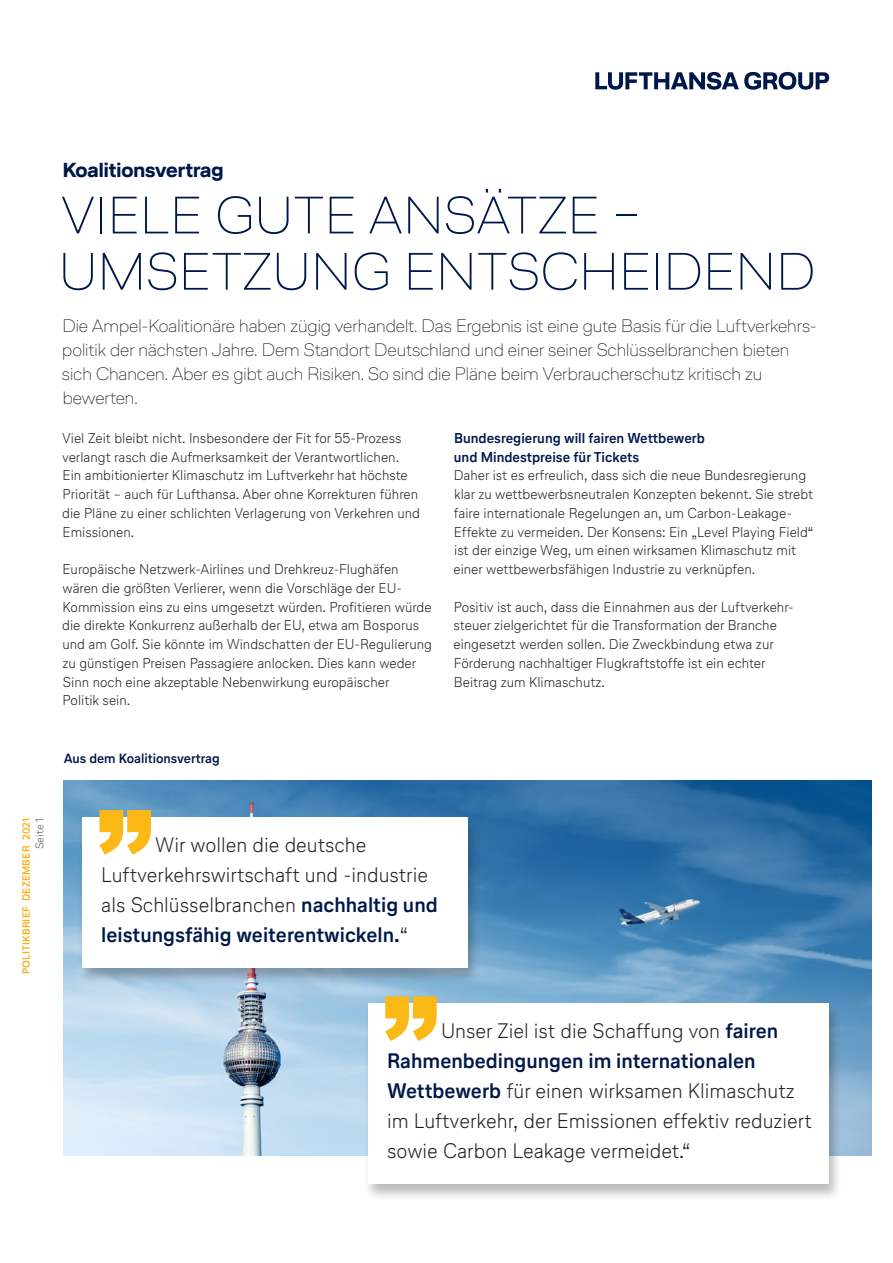
<style>
.page{position:relative;width:893px;height:1263px;background:#fff}
.page>*{position:absolute;margin:0;border:0;box-sizing:border-box;transform-origin:0 0}
.t1{font:100 52.5px/56.2px "Lufthansa Head";letter-spacing:.015em;color:#00174a}
.t2{font:300 21px/30px "Lufthansa Text";color:#231f20}
.t3{font:700 20.25px "Lufthansa Head";color:#00174a}
.t4{font:100 18px/24px "Lufthansa Head";color:#231f20}
.t5{font:300 14.25px/18.8px "Lufthansa Text";color:#231f20}
.t6{font:700 14.25px/18.8px "Lufthansa Text";color:#00174a}
.t7{font:700 13.5px "Lufthansa Text";color:#00174a}
.t8{font:300 11.25px "Lufthansa Text";letter-spacing:.005em;color:#57585a}
.t9{font:700 10.5px "Lufthansa Text";letter-spacing:.02em;color:#faaf18}
.s1{font-weight:700;color:#00174a}
</style>
<div class="page">
<svg style="left:595px;top:72px;width:234px;height:18px"></svg>
<img style="left:64px;top:780px;width:808px;height:375px">
<div style="left:78px;top:817px;width:403px;height:168px;background:#231f20;opacity:.3"></div>
<div style="left:82px;top:817px;width:386px;height:151px;background:#fff"></div>
<svg style="left:99px;top:810px;width:52px;height:45px"></svg>
<div style="left:363px;top:1003px;width:479px;height:199px;background:#231f20;opacity:.3"></div>
<div style="left:368px;top:1003px;width:461px;height:181px;background:#fff"></div>
<svg style="left:385px;top:996px;width:52px;height:45px"></svg>
<h3 class="t3" style="left:63px;top:156px;width:162px">Koalitionsvertrag</h3>
<h1 class="t1" style="left:59px;top:185px;width:758px">VIELE GUTE ANSÄTZE –<br>UMSETZUNG ENTSCHEIDEND</h1>
<p class="t4" style="left:62px;top:314px;width:756px">Die Ampel-Koalitionäre haben zügig verhandelt. Das Ergebnis ist eine gute Basis für die Luftverkehrs&shy;politik der nächsten Jahre. Dem Standort Deutschland und einer seiner Schlüsselbranchen bieten sich Chancen. Aber es gibt auch Risiken. So sind die Pläne beim Verbraucherschutz kritisch zu bewerten.</p>
<p class="t5" style="left:62px;top:428px;width:360px">Viel Zeit bleibt nicht. Insbesondere der Fit for 55-Prozess verlangt rasch die Aufmerksamkeit der Verantwortlichen.<br>Ein ambitionierter Klimaschutz im Luftverkehr hat höchste Priorität – auch für Lufthansa. Aber ohne Korrekturen führen die Pläne zu einer schlichten Verlagerung von Verkehren und Emissionen.</p>
<p class="t5" style="left:62px;top:559px;width:371px">Europäische Netzwerk-Airlines und Drehkreuz-Flughäfen wären die größten Verlierer, wenn die Vorschläge der EU-Kommission eins zu eins umgesetzt würden. Profitieren würde die direkte Konkurrenz außerhalb der EU, etwa am Bosporus und am Golf. Sie könnte im Windschatten der EU-Regulierung zu günstigen Preisen Passagiere anlocken. Dies kann weder Sinn noch eine akzeptable Nebenwirkung europäischer<br>Politik sein.</p>
<p class="t6" style="left:454px;top:428px;width:253px">Bundesregierung will fairen Wettbewerb und Mindestpreise für Tickets</p>
<p class="t5" style="left:453px;top:466px;width:362px">Daher ist es erfreulich, dass sich die neue Bundesregierung klar zu wettbewerbsneutralen Konzepten bekennt. Sie strebt faire internationale Regelungen an, um Carbon-Leakage-Effekte zu vermeiden. Der Konsens: Ein „Level Playing Field“ ist der einzige Weg, um einen wirksamen Klimaschutz mit einer wettbewerbsfähigen Industrie zu verknüpfen.</p>
<p class="t5" style="left:453px;top:597px;width:340px">Positiv ist auch, dass die Einnahmen aus der Luftverkehr&shy;steuer zielgerichtet für die Transformation der Branche eingesetzt werden sollen. Die Zweckbindung etwa zur Förderung nachhaltiger Flugkraftstoffe ist ein echter Beitrag zum Klimaschutz.</p>
<p class="t7" style="left:64px;top:748px;width:158px">Aus dem Koalitionsvertrag</p>
<p class="t9" style="left:19px;top:974px;width:158px;rotate:-90deg">POLITIKBRIEF DEZEMBER 2021</p>
<p class="t8" style="left:32px;top:849px;width:33px;rotate:-90deg">Seite 1</p>
<h2 class="t2" style="left:101px;top:829px;width:338px;text-indent:54px">Wir wollen die deutsche Luftverkehrswirtschaft und -industrie als Schlüsselbranchen <span class="s1">nachhaltig und leistungsfähig weiterentwickeln.</span>“</h2>
<h2 class="t2" style="left:387px;top:1015px;width:426px;text-indent:54px">Unser Ziel ist die Schaffung von <span class="s1">fairen Rahmenbedingungen im internationalen Wettbewerb</span> für einen wirksamen Klimaschutz im Luftverkehr, der Emissionen effektiv reduziert sowie Carbon Leakage vermeidet.“</h2>
</div>
